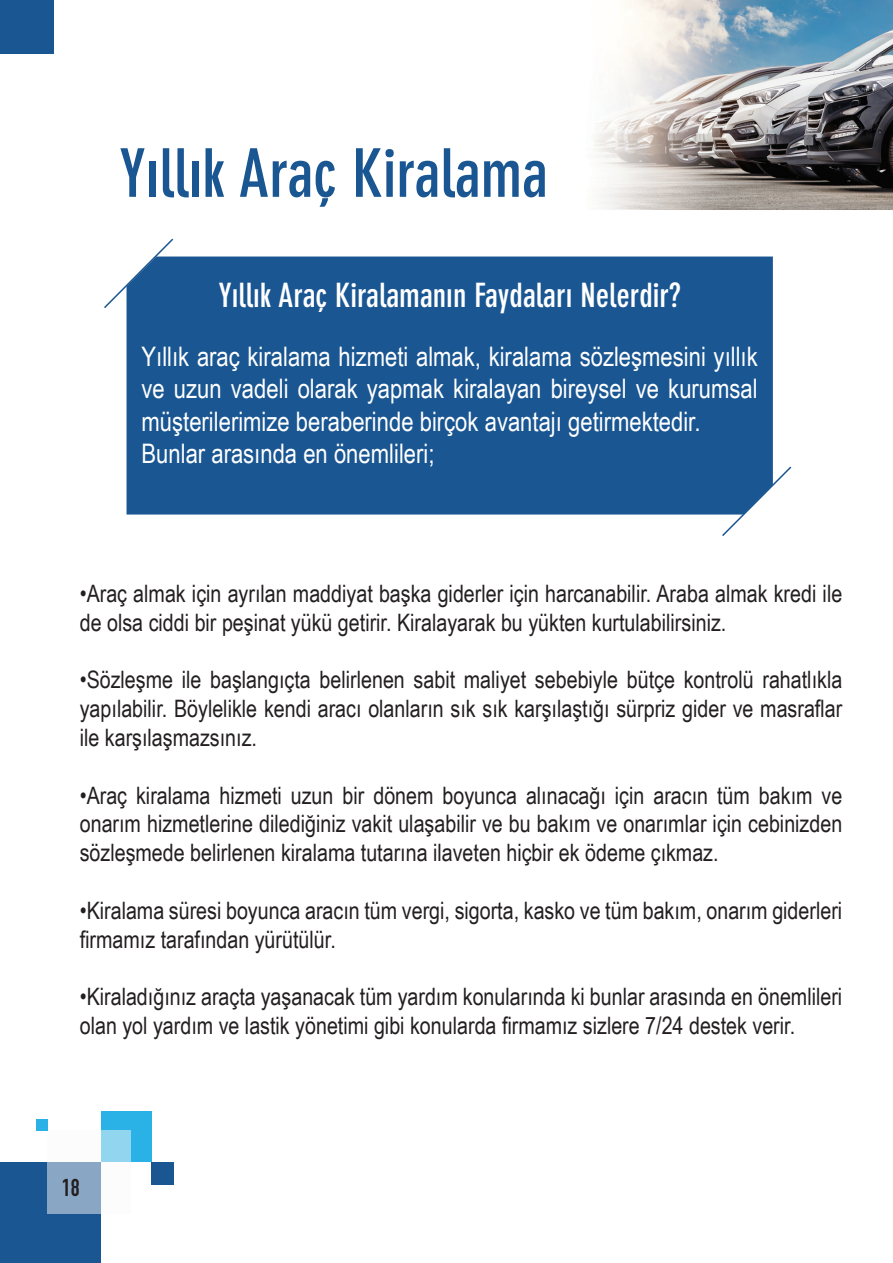
<style>
.page{position:relative;width:893px;height:1263px;background:#fff}
.page>*{position:absolute;margin:0;border:0;box-sizing:border-box;transform-origin:0 0}
.t1{font:66px "DIN Grotesk Std Bold Cn";color:#1a5692}
.t2{font:33px "DIN Grotesk Std Bold Cn";color:#fff}
.t3{font:26.85px/32.2px "Arial Narrow";color:#fff}
.t4{font:24px/28.8px "Arial Narrow";color:#231f20}
.t5{font:24px "DIN Engschrift Std";color:#231f20}
</style>
<div class="page">
<div style="left:0;top:1162px;width:101px;height:101px;background:#1a5692"></div>
<div style="left:101px;top:1111px;width:51px;height:51px;background:#2ab1e6"></div>
<svg style="left:48px;top:1131px;width:83px;height:83px"></svg>
<div style="left:152px;top:1162px;width:22px;height:22px;background:#1a5692"></div>
<div style="left:36px;top:1120px;width:12px;height:11px;background:#2ab1e6"></div>
<div style="left:0;top:0;width:54px;height:54px;background:#1a5692"></div>
<div style="left:127px;top:257px;width:646px;height:257px;background:#1a5692"></div>
<svg style="left:104px;top:238px;width:71px;height:72px"></svg>
<svg style="left:720px;top:465px;width:72px;height:71px"></svg>
<img style="left:594px;top:0;width:299px;height:209px">
<h1 class="t1" style="left:119px;top:135px;width:430px">Yıllık Araç Kiralama</h1>
<h2 class="t2" style="left:218px;top:276px;width:464px">Yıllık Araç Kiralamanın Faydaları Nelerdir?</h2>
<p class="t3" style="left:142px;top:339px;width:618px">Yıllık araç kiralama hizmeti almak, kiralama sözleşmesini yıllık ve uzun vadeli olarak yapmak kiralayan bireysel ve kurumsal müşterilerimize beraberinde birçok avantajı getirmektedir.<br>Bunlar arasında en önemlileri;</p>
<p class="t4" style="left:80px;top:578px;width:764px">•Araç almak için ayrılan maddiyat başka giderler için harcanabilir. Araba almak kredi ile de olsa ciddi bir peşinat yükü getirir. Kiralayarak bu yükten kurtulabilirsiniz.</p>
<p class="t4" style="left:80px;top:665px;width:764px;text-align:justify">•Sözleşme ile başlangıçta belirlenen sabit maliyet sebebiyle bütçe kontrolü rahatlıkla yapılabilir. Böylelikle kendi aracı olanların sık sık karşılaştığı sürpriz gider ve masraflar ile karşılaşmazsınız.</p>
<p class="t4" style="left:80px;top:780px;width:764px;text-align:justify">•Araç kiralama hizmeti uzun bir dönem boyunca alınacağı için aracın tüm bakım ve onarım hizmetlerine dilediğiniz vakit ulaşabilir ve bu bakım ve onarımlar için cebinizden sözleşmede belirlenen kiralama tutarına ilaveten hiçbir ek ödeme çıkmaz.</p>
<p class="t4" style="left:80px;top:895px;width:764px">•Kiralama süresi boyunca aracın tüm vergi, sigorta, kasko ve tüm bakım, onarım giderleri firmamız tarafından yürütülür.</p>
<p class="t4" style="left:80px;top:981px;width:764px">•Kiraladığınız araçta yaşanacak tüm yardım konularında ki bunlar arasında en önemlileri olan yol yardım ve lastik yönetimi gibi konularda firmamız sizlere 7/24 destek verir.</p>
<p class="t5" style="left:62px;top:1174px;width:19px">18</p>
</div>
